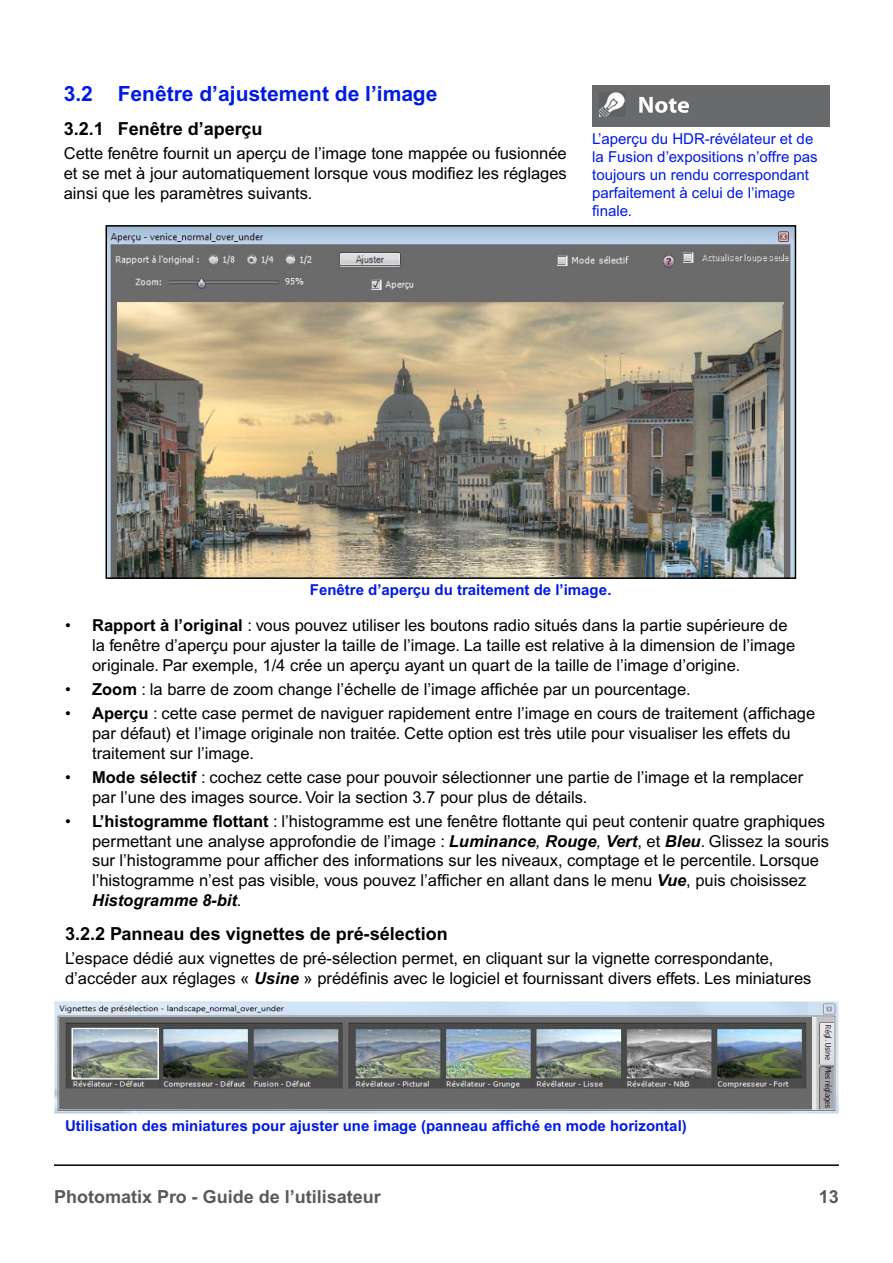
<style>
.page{position:relative;width:893px;height:1263px;background:#fff}
.page>*{position:absolute;margin:0;border:0;box-sizing:border-box;transform-origin:0 0}
.titre_secondaire{font:700 21px "Arial";color:#001ae6}
.titre_tertiaire{font:700 18px "Arial";color:#000}
.t1{font:700 18px "Arial";color:#5a5a5a}
.t2{font:16.5px/19.8px "Arial";color:#000}
.t3{font:15px/18px "Arial";color:#0019e5}
.t4{font:700 15px "Arial";color:#0019e5}
.s1{font-weight:700}
.s2{font-weight:700;font-style:italic}
.s3{font-style:italic}
</style>
<div class="page">
<hr style="left:54px;top:1164px;width:785px;height:2px;background:#000">
<img style="left:592px;top:85px;width:237px;height:41px">
<img style="left:109px;top:228px;width:684px;height:348px">
<div style="left:106px;top:225px;width:690px;height:354px;border:2px solid #000"></div>
<img style="left:54px;top:1001px;width:785px;height:112px">
<p class="titre_secondaire" style="left:64px;top:81px;width:375px">3.2 Fenêtre d’ajustement de l’image</p>
<p class="titre_tertiaire" style="left:64px;top:118px;width:200px">3.2.1 Fenêtre d’aperçu</p>
<p class="t2" style="left:64px;top:144px;width:505px;text-align:justify">Cette fenêtre fournit un aperçu de l’image tone mappée ou fusionnée et se met à jour automatiquement lorsque vous modifiez les réglages ainsi que les paramètres suivants.</p>
<p class="t3" style="left:592px;top:130px;width:227px">L’aperçu du HDR-révélateur et de la Fusion d’expositions n’offre pas toujours un rendu correspondant parfaitement à celui de l’image finale.</p>
<p class="t4" style="left:310px;top:581px;width:303px">Fenêtre d’aperçu du traitement de l’image.</p>
<p class="t2" style="left:92px;top:616px;width:705px;text-indent:-27px">• <span class="s1">Rapport à l’original</span> : vous pouvez utiliser les boutons radio situés dans la partie supérieure de la fenêtre d’aperçu pour ajuster la taille de l’image. La taille est relative à la dimension de l’image originale. Par exemple, 1/4 crée un aperçu ayant un quart de la taille de l’image d’origine.</p>
<p class="t2" style="left:65px;top:680px;width:627px">• <span class="s1">Zoom</span> : la barre de zoom change l’échelle de l’image affichée par un pourcentage.</p>
<p class="t2" style="left:92px;top:704px;width:725px;text-indent:-27px">• <span class="s1">Aperçu</span> : cette case permet de naviguer rapidement entre l’image en cours de traitement (affichage par défaut) et l’image originale non traitée. Cette option est très utile pour visualiser les effets du traitement sur l’image.</p>
<p class="t2" style="left:92px;top:767px;width:713px;text-indent:-27px">• <span class="s1">Mode sélectif</span> : cochez cette case pour pouvoir sélectionner une partie de l’image et la remplacer par l’une des images source. Voir la section 3.7 pour plus de détails.</p>
<p class="t2" style="left:92px;top:811px;width:739px;text-indent:-27px">• <span class="s1">L’histogramme flottant</span> : l’histogramme est une fenêtre flottante qui peut contenir quatre graphiques permettant une analyse approfondie de l’image : <span class="s2">Luminance</span><span class="s3">,</span> <span class="s2">Rouge</span><span class="s3">,</span> <span class="s2">Vert</span>, et <span class="s2">Bleu</span>. Glissez la souris sur l’histogramme pour afficher des informations sur les niveaux, comptage et le percentile. Lorsque l’histogramme n’est pas visible, vous pouvez l’afficher en allant dans le menu <span class="s2">Vue</span>, puis choisissez <span class="s2">Histogramme 8-bit</span>.</p>
<p class="titre_tertiaire" style="left:65px;top:923px;width:384px">3.2.2 Panneau des vignettes de pré-sélection</p>
<p class="t2" style="left:65px;top:949px;width:748px">L’espace dédié aux vignettes de pré-sélection permet, en cliquant sur la vignette correspondante, d’accéder aux réglages « <span class="s2">Usine</span> » prédéfinis avec le logiciel et fournissant divers effets. Les miniatures</p>
<p class="t4" style="left:65px;top:1116px;width:623px">Utilisation des miniatures pour ajuster une image (panneau affiché en mode horizontal)</p>
<p class="t1" style="left:54px;top:1186px;width:328px">Photomatix Pro - Guide de l’utilisateur</p>
<p class="t1" style="left:819px;top:1186px;width:22px">13</p>
</div>
